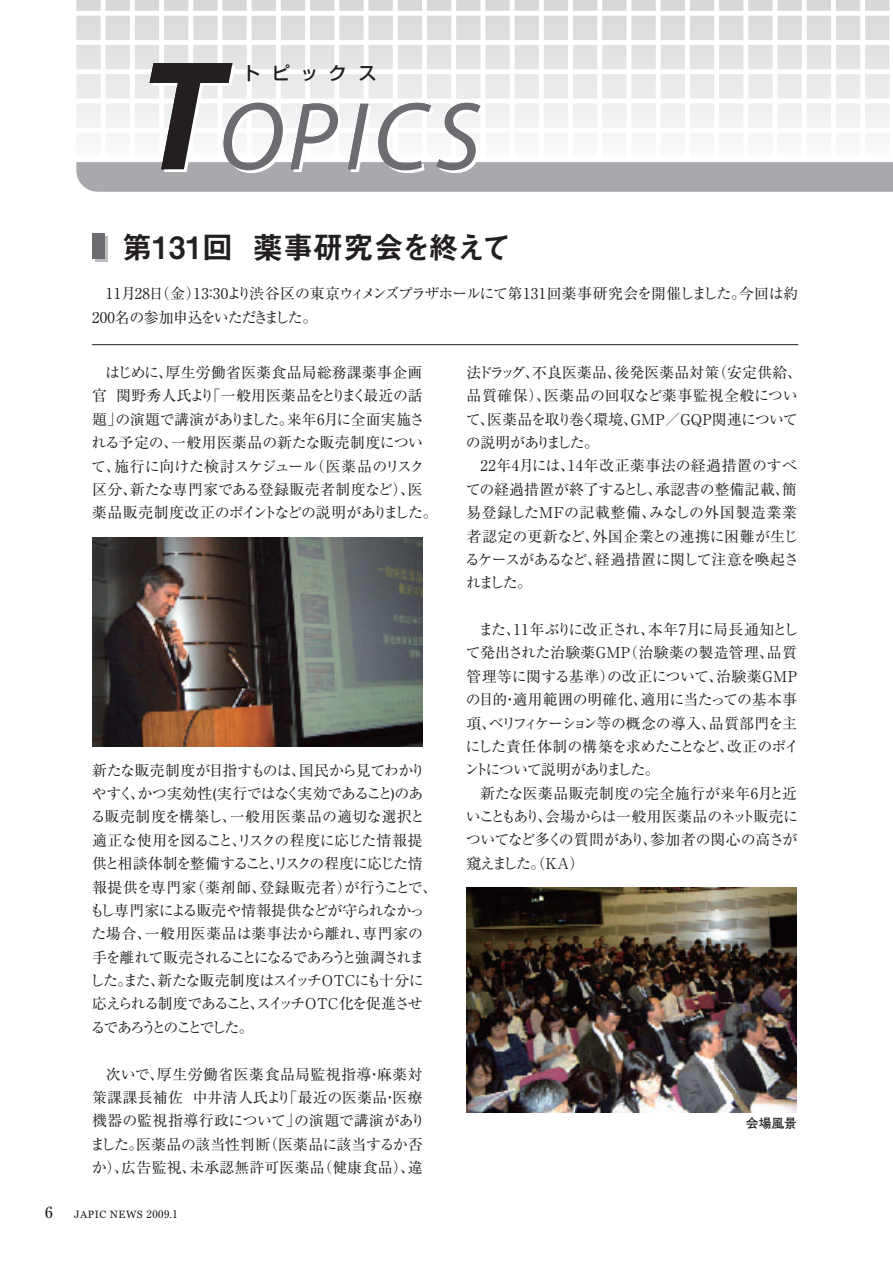
<style>
.page{position:relative;width:893px;height:1263px;background:#fff}
.page>*{position:absolute;margin:0;border:0;box-sizing:border-box;transform-origin:0 0}
.t1{font:italic 97.2px "Myriad";letter-spacing:.07em;color:#6c6d70}
.t2{font:30.9px "Midashi Go Pro MB31 90 pv RKSJ H";color:#231f20}
.t3{font:18.3px "Shin Go Pro Medium 90 pv RKSJ H";letter-spacing:.585em;color:#231f20}
.t4{font:15.45px "Ryumin Pro Medium 90 pv RKSJ H";color:#231f20}
.t5{font:14.85px/23.4px "Ryumin Pro Regular 90 pv RKSJ H";letter-spacing:-.01em;color:#231f20}
.t6{font:14.85px/23.4px "Ryumin Pro Regular 90 pv RKSJ H";letter-spacing:-.055em;color:#231f20}
.t7{font:14.85px/23.4px "Ryumin Pro Regular 90 pv RKSJ H";letter-spacing:.015em;color:#231f20}
.t8{font:14.85px/23.4px "Ryumin Pro Regular 90 pv RKSJ H";letter-spacing:.01em;color:#231f20}
.t9{font:14.85px/23.4px "Ryumin Pro Regular 90 pv RKSJ H";letter-spacing:-.05em;color:#231f20}
.t10{font:12.75px "Futo Go B101 Pro Bold 90 pv RKSJ H";color:#231f20}
.t11{font:10.65px "Georgia";letter-spacing:.05em;color:#231f20}
.s1{font-weight:700;font-size:157.5px;color:#231f20}
.s2{font-family:"Ryumin Pro Medium 90 pv RKSJ H"}
</style>
<div class="page">
<svg style="left:76px;top:0;width:814px;height:40px"></svg>
<div style="left:76px;top:162px;width:816px;height:30px;background:#a8a9ad"></div>
<img style="left:466px;top:888px;width:331px;height:224px">
<svg style="left:95px;top:236px;width:13px;height:26px"></svg>
<div style="left:92px;top:233px;width:12px;height:26px;background:#6c6d70"></div>
<hr style="left:92px;top:344px;width:706px;height:1px;background:#231f20">
<img style="left:92px;top:537px;width:330px;height:209px">
<h1 class="t1" style="left:139px;top:100px;width:343px"><span class="s1">T</span>OPICS</h1>
<p class="t3" style="left:242px;top:66px;width:136px">トピックス</p>
<h2 class="t2" style="left:122px;top:235px;width:391px">第131回 薬事研究会を終えて</h2>
<p class="t9" style="left:92px;top:284px;width:707px;text-indent:14px">11月28日（金）13：30より渋谷区の東京ウィメンズプラザホールにて第131回薬事研究会を開催しました。今回は約<br>200名の参加申込をいただきました。</p>
<p class="t5" style="left:91px;top:363px;width:348px;text-indent:14px">はじめに、厚生労働省医薬食品局総務課薬事企画官 関野秀人氏より「一般用医薬品をとりまく最近の話題」の演題で講演がありました。来年6月に全面実施される予定の、一般用医薬品の新たな販売制度について、施行に向けた検討スケジュール（医薬品のリスク区分、新たな専門家である登録販売者制度など）、医薬品販売制度改正のポイントなどの説明がありました。</p>
<p class="t6" style="left:90px;top:760px;width:349px">新たな販売制度が目指すものは、国民から見てわかりやすく、かつ実効性(実行ではなく実効であること)のある販売制度を構築し、一般用医薬品の適切な選択と適正な使用を図ること、リスクの程度に応じた情報提供と相談体制を整備すること、リスクの程度に応じた情報提供を専門家（薬剤師、登録販売者）が行うことで、もし専門家による販売や情報提供などが守られなかった場合、一般用医薬品は薬事法から離れ、専門家の手を離れて販売されることになるであろうと強調されました。また、新たな販売制度はスイッチOTCにも十分に応えられる制度であること、スイッチOTC化を促進させるであろうとのことでした。</p>
<p class="t7" style="left:90px;top:1064px;width:337px;text-indent:16px">次いで、厚生労働省医薬食品局監視指導・麻薬対策課課長補佐 中井清人氏より「最近の医薬品・医療機器の監視指導行政について」の演題で講演がありました。医薬品の該当性判断（医薬品に該当するか否か）、広告監視、未承認無許可医薬品（健康食品）、違</p>
<p class="t4" style="left:45px;top:1206px;width:9px">6</p>
<p class="t11" style="left:74px;top:1208px;width:105px">JAPIC NEWS <span class="s2">2009.1</span></p>
<p class="t8" style="left:465px;top:363px;width:338px">法ドラッグ、不良医薬品、後発医薬品対策（安定供給、品質確保）、医薬品の回収など薬事監視全般について、医薬品を取り巻く環境、GMP／GQP関連についての説明がありました。</p>
<p class="t5" style="left:465px;top:456px;width:335px;text-indent:15px">22年4月には、14年改正薬事法の経過措置のすべての経過措置が終了するとし、承認書の整備記載、簡易登録したMFの記載整備、みなしの外国製造業業者認定の更新など、外国企業との連携に困難が生じるケースがあるなど、経過措置に関して注意を喚起されました。</p>
<p class="t5" style="left:464px;top:620px;width:336px;text-indent:14px">また、11年ぶりに改正され、本年7月に局長通知として発出された治験薬GMP（治験薬の製造管理、品質管理等に関する基準）の改正について、治験薬GMPの目的・適用範囲の明確化、適用に当たっての基本事項、ベリフィケーション等の概念の導入、品質部門を主にした責任体制の構築を求めたことなど、改正のポイントについて説明がありました。</p>
<p class="t5" style="left:466px;top:783px;width:333px;text-align:justify;text-indent:14px">新たな医薬品販売制度の完全施行が来年6月と近いこともあり、会場からは一般用医薬品のネット販売についてなど多くの質問があり、参加者の関心の高さが窺えました。（KA）</p>
<p class="t10" style="left:746px;top:1119px;width:53px">会場風景</p>
</div>
